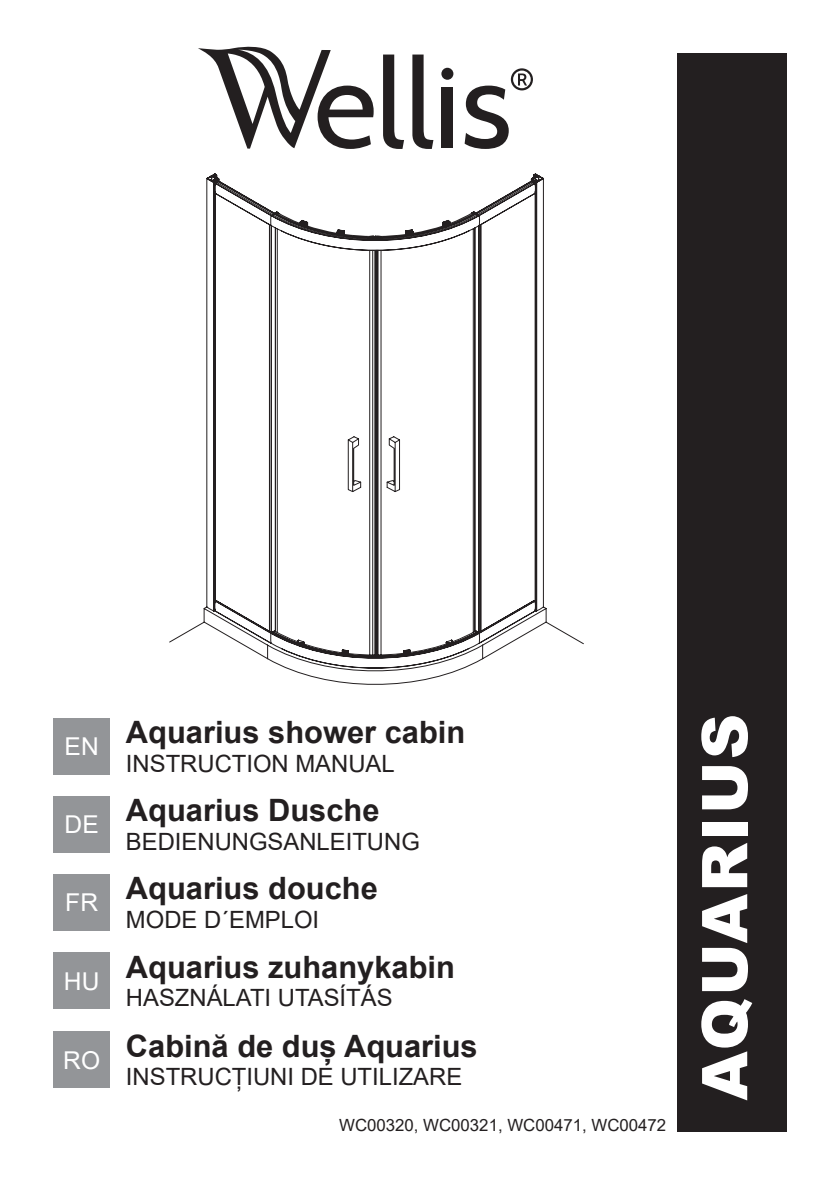
<style>
.page{position:relative;width:840px;height:1191px;background:#fff}
.page>*{position:absolute;margin:0;border:0;box-sizing:border-box;transform-origin:0 0}
.t1{font:900 63px "Arial";letter-spacing:.035em;color:#fff}
.t2{font:700 30.8px "Arial";color:#231f20}
.t3{font:24.6px "Arial";color:#fff}
.t4{font:23.8px "Arial";color:#231f20}
.t5{font:16.8px "Arial";color:#231f20}
</style>
<div class="page">
<svg style="left:169px;top:173px;width:414px;height:512px"></svg>
<svg style="left:346px;top:436px;width:54px;height:56px"></svg>
<div style="left:53px;top:718px;width:57px;height:57px;background:#939598"></div>
<div style="left:53px;top:796px;width:57px;height:56px;background:#939598"></div>
<div style="left:53px;top:874px;width:57px;height:56px;background:#939598"></div>
<div style="left:53px;top:952px;width:57px;height:57px;background:#939598"></div>
<div style="left:53px;top:1031px;width:57px;height:57px;background:#939598"></div>
<div style="left:677px;top:53px;width:109px;height:1078px;background:#231f20"></div>
<div style="left:441px;top:68px;width:12px;height:12px;background:#231f20;border-radius:50%"></div>
<svg style="left:383px;top:55px;width:21px;height:94px"></svg>
<svg style="left:412px;top:55px;width:21px;height:94px"></svg>
<div style="left:441px;top:87px;width:12px;height:61px;background:#231f20"></div>
<svg style="left:464px;top:68px;width:68px;height:81px"></svg>
<svg style="left:198px;top:46px;width:175px;height:103px"></svg>
<h4 class="t3" style="left:65px;top:730px;width:36px">EN</h4>
<h4 class="t3" style="left:65px;top:807px;width:36px">DE</h4>
<h4 class="t3" style="left:65px;top:885px;width:34px">FR</h4>
<h4 class="t3" style="left:64px;top:964px;width:37px">HU</h4>
<h4 class="t3" style="left:63px;top:1043px;width:38px">RO</h4>
<h2 class="t2" style="left:126px;top:711px;width:340px">Aquarius shower cabin</h2>
<h3 class="t4" style="left:126px;top:747px;width:270px">INSTRUCTION MANUAL</h3>
<h2 class="t2" style="left:126px;top:788px;width:255px">Aquarius Dusche</h2>
<h3 class="t4" style="left:126px;top:825px;width:295px">BEDIENUNGSANLEITUNG</h3>
<h2 class="t2" style="left:126px;top:866px;width:253px">Aquarius douche</h2>
<h3 class="t4" style="left:126px;top:903px;width:195px">MODE D´EMPLOI</h3>
<h2 class="t2" style="left:126px;top:945px;width:330px">Aquarius zuhanykabin</h2>
<h3 class="t4" style="left:126px;top:981px;width:268px">HASZNÁLATI UTASÍTÁS</h3>
<h2 class="t2" style="left:126px;top:1024px;width:353px">Cabină de duș Aquarius</h2>
<h3 class="t4" style="left:126px;top:1060px;width:337px">INSTRUCȚIUNI DE UTILIZARE</h3>
<h5 class="t5" style="left:339px;top:1114px;width:328px">WC00320, WC00321, WC00471, WC00472</h5>
<h1 class="t1" style="left:678px;top:1100px;width:388px;rotate:-90deg">AQUARIUS</h1>
</div>
